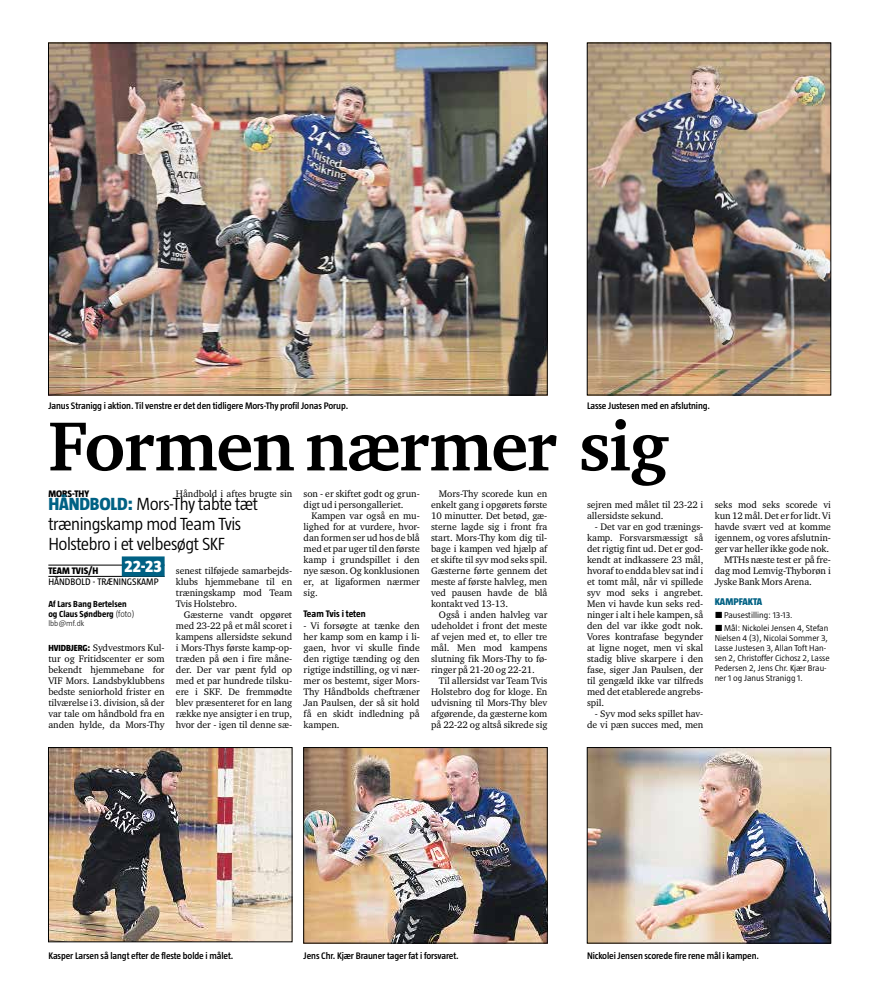
<style>
.page{position:relative;width:879px;height:1007px;background:#fff}
.page>*{position:absolute;margin:0;border:0;box-sizing:border-box;transform-origin:0 0}
.t1{font:700 71px "Charter ITC Std";letter-spacing:-.02em;color:#000}
.t2{font:300 18px/20px "Taz";letter-spacing:-.025em;color:#000}
.t3{font:800 17px "Taz";color:#fff}
.t4{font:800 10px "Taz";color:#006184}
.t5{font:9.7px/11px "Charter ITC Std";letter-spacing:-.005em;color:#000;text-align:justify}
.t6{font:600 9.7px "Taz";letter-spacing:-.01em;color:#000}
.t7{font:9.7px "Taz";color:#000}
.t8{font:800 9.7px "Taz";color:#000}
.t9{font:700 9.7px "Taz";color:#000}
.t10{font:700 9px/10px "Taz";color:#000}
.t11{font:300 8.7px/10px "Taz";color:#000;scale:1.06 1}
.t12{font:300 8px "Taz";color:#000;scale:1.06 1}
.s1{font-weight:800;color:#006184}
.s2{font-weight:300}
.s3{font-family:"Taz";font-weight:800;font-size:9px}
.s4{font-family:"NM Interstate"}
</style>
<div class="page">
<hr style="left:48px;top:564px;width:117px;height:1px;background:#000">
<hr style="left:48px;top:576px;width:117px;height:1px;background:#000">
<div style="left:122px;top:556px;width:43px;height:20px;background:#006184"></div>
<img style="left:50px;top:749px;width:240px;height:190px">
<div style="left:48px;top:747px;width:244px;height:194px;border:1px solid #000"></div>
<img style="left:305px;top:749px;width:240px;height:192px">
<div style="left:303px;top:747px;width:244px;height:196px;border:1px solid #000"></div>
<img style="left:589px;top:749px;width:240px;height:192px">
<div style="left:587px;top:747px;width:244px;height:196px;border:1px solid #000"></div>
<img style="left:50px;top:45px;width:495px;height:348px">
<img style="left:589px;top:45px;width:240px;height:348px">
<div style="left:587px;top:43px;width:244px;height:352px;border:1px solid #000"></div>
<p class="t6" style="left:48px;top:400px;width:301px">Janus Stranigg i aktion. Til venstre er det den tidligere Mors-Thy profil Jonas Porup.</p>
<p class="t6" style="left:587px;top:400px;width:125px">Lasse Justesen med en afslutning.</p>
<h1 class="t1" style="left:48px;top:402px;width:621px">Formen nærmer sig</h1>
<p class="t5" style="left:176px;top:487px;width:118px">Håndbold i aftes brugte sin</p>
<p class="t8" style="left:48px;top:488px;width:42px">MORS-THY</p>
<h2 class="t2" style="left:48px;top:494px;width:211px"><span class="s1">HÅNDBOLD:</span> Mors-Thy tabte tæt træningskamp mod Team Tvis<br>Holstebro i et velbesøgt SKF</h2>
<p class="t8" style="left:48px;top:565px;width:51px">TEAM TVIS/H</p>
<h3 class="t3" style="left:125px;top:556px;width:39px">22-23</h3>
<p class="t7" style="left:48px;top:576px;width:112px">HÅNDBOLD - TRÆNINGSKAMP</p>
<p class="t10" style="left:48px;top:598px;width:88px">Af Lars Bang Bertelsen og Claus Søndberg <span class="s2">(foto)</span></p>
<p class="t12" style="left:48px;top:619px;width:35px">lbb@mf.dk</p>
<p class="t5" style="left:48px;top:642px;width:118px"><span class="s3">HVIDBJERG:</span> Sydvestmors Kul&shy;tur og Fritidscenter er som bekendt hjemmebane for VIF Mors. Landsbyklubbens bedste seniorhold frister en tilværelse i 3. division, så der var tale om håndbold fra en anden hylde, da Mors-Thy</p>
<p class="t5" style="left:176px;top:564px;width:118px">senest tilføjede samarbejds&shy;klubs hjemmebane til en træningskamp mod Team Tvis Holstebro.</p>
<p class="t5" style="left:176px;top:608px;width:118px;text-indent:8px">Gæsterne vandt opgøret med 23-22 på et mål scoret i kampens allersidste sekund i Mors-Thys første kamp-op&shy;træden på øen i fire måne&shy;der. Der var pænt fyld op med et par hundrede tilsku&shy;ere i SKF. De fremmødte blev præsenteret for en lang række nye ansigter i en trup, hvor der - igen til denne sæ-</p>
<p class="t5" style="left:303px;top:487px;width:118px">son - er skiftet godt og grun&shy;digt ud i persongalleriet.</p>
<p class="t5" style="left:303px;top:509px;width:118px;text-indent:8px">Kampen var også en mu&shy;lighed for at vurdere, hvor&shy;dan formen ser ud hos de blå med et par uger til den første kamp i grundspillet i den nye sæson. Og konklusionen er, at ligaformen nærmer sig.</p>
<p class="t9" style="left:303px;top:608px;width:64px">Team Tvis i teten</p>
<p class="t5" style="left:303px;top:619px;width:118px">- Vi forsøgte at tænke den her kamp som en kamp i li&shy;gaen, hvor vi skulle finde den rigtige tænding og den rigtige indstilling, og vi nær&shy;mer os bestemt, siger Mors-Thy Håndbolds cheftræner Jan Paulsen, der så sit hold få en skidt indledning på kampen.</p>
<p class="t5" style="left:431px;top:487px;width:118px;text-indent:8px">Mors-Thy scorede kun en enkelt gang i opgørets første 10 minutter. Det betød, gæ&shy;sterne lagde sig i front fra start. Mors-Thy kom dig til&shy;bage i kampen ved hjælp af et skifte til syv mod seks spil.<br>Gæsterne førte gennem det meste af første halvleg, men ved pausen havde de blå kontakt ved 13-13.</p>
<p class="t5" style="left:431px;top:608px;width:118px;text-indent:8px">Også i anden halvleg var udeholdet i front det meste af vejen med et, to eller tre mål. Men mod kampens slutning fik Mors-Thy to fø&shy;ringer på 21-20 og 22-21.</p>
<p class="t5" style="left:431px;top:675px;width:118px;text-indent:8px">Til allersidst var Team Tvis Holstebro dog for kloge. En udvisning til Mors-Thy blev afgørende, da gæsterne kom på 22-22 og altså sikrede sig</p>
<p class="t5" style="left:587px;top:498px;width:118px">sejren med målet til 23-22 i allersidste sekund.</p>
<p class="t5" style="left:587px;top:520px;width:118px;text-indent:8px">- Det var en god trænings&shy;kamp. Forsvarsmæssigt så det rigtig fint ud. Det er god&shy;kendt at indkassere 23 mål, hvoraf to endda blev sat ind i et tomt mål, når vi spillede syv mod seks i angrebet.<br>Men vi havde kun seks red&shy;ninger i alt i hele kampen, så den del var ikke godt nok.<br>Vores kontrafase begynder at ligne noget, men vi skal stadig blive skarpere i den fase, siger Jan Paulsen, der til gengæld ikke var tilfreds med det etablerede angrebs&shy;spil.</p>
<p class="t5" style="left:587px;top:708px;width:118px;text-align:right">- Syv mod seks spillet hav&shy;de vi pæn succes med, men</p>
<p class="t5" style="left:714px;top:498px;width:118px">seks mod seks scorede vi</p>
<p class="t5" style="left:714px;top:509px;width:118px">kun 12 mål. Det er for lidt. Vi</p>
<p class="t5" style="left:714px;top:520px;width:118px">havde svært ved at komme</p>
<p class="t5" style="left:714px;top:531px;width:118px">igennem, og vores afslutnin-</p>
<p class="t5" style="left:714px;top:542px;width:116px">ger var heller ikke gode nok.</p>
<p class="t5" style="left:724px;top:553px;width:108px">MTHs næste test er på fre-</p>
<p class="t5" style="left:714px;top:564px;width:118px">dag mod Lemvig-Thyborøn i</p>
<p class="t5" style="left:714px;top:575px;width:99px">Jyske Bank Mors Arena.</p>
<p class="t4" style="left:714px;top:595px;width:49px">KAMPFAKTA</p>
<p class="t11" style="left:714px;top:608px;width:109px;line-height:12.8px"><span class="s4">{</span>Pausestilling: 13-13.<br><span class="s4">{</span>Mål: Nickolei Jensen 4, Stefan</p>
<p class="t11" style="left:714px;top:632px;width:110px">Nielsen 4 (3), Nicolai Sommer 3,<br>Lasse Justesen 3, Allan Toft Han&shy;sen 2, Christoffer Cichosz 2, Lasse<br>Pedersen 2, Jens Chr. Kjær Brau&shy;ner 1 og Janus Stranigg 1.</p>
<p class="t6" style="left:48px;top:950px;width:187px">Kasper Larsen så langt efter de fleste bolde i målet.</p>
<p class="t6" style="left:303px;top:950px;width:157px">Jens Chr. Kjær Brauner tager fat i forsvaret.</p>
<p class="t6" style="left:587px;top:950px;width:173px">Nickolei Jensen scorede fire rene mål i kampen.</p>
</div>
